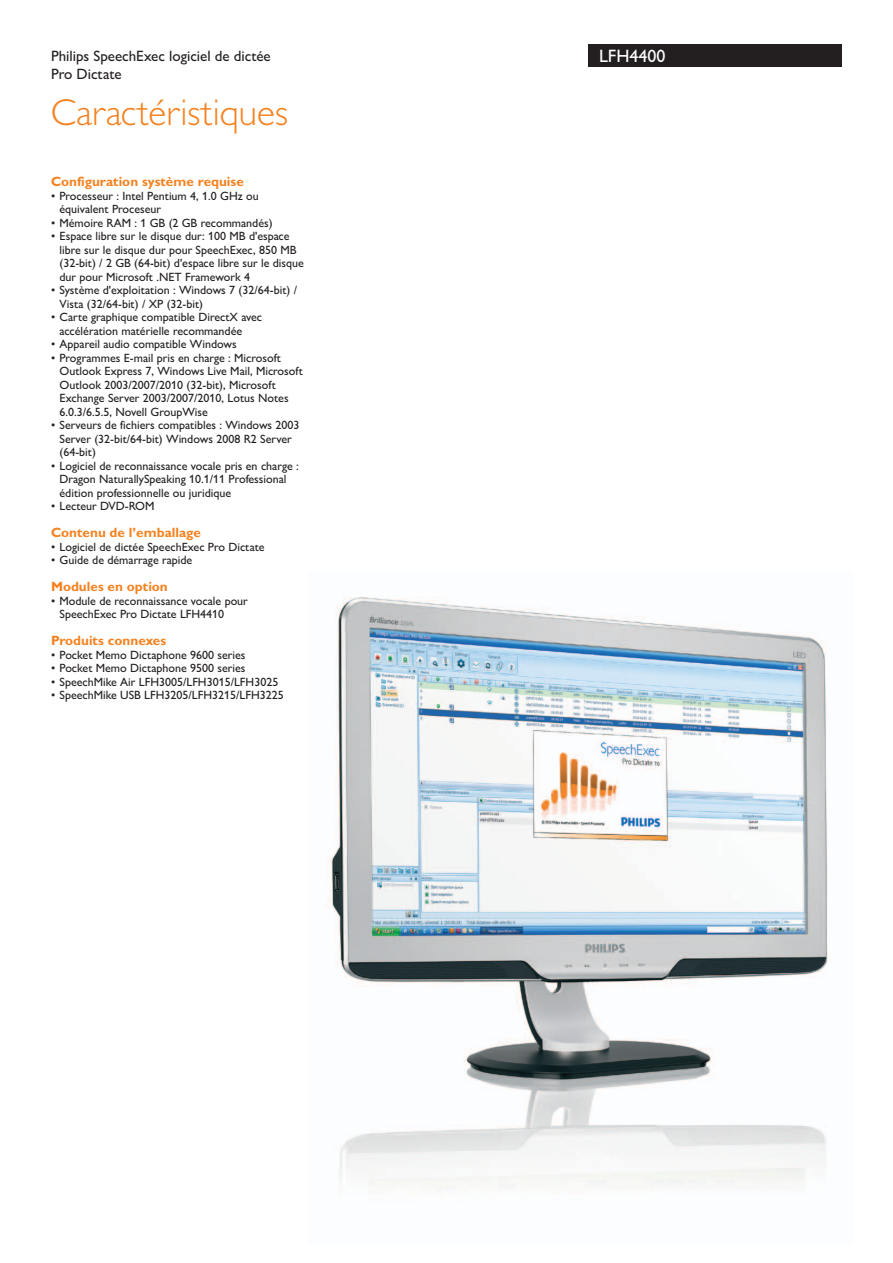
<style>
.page{position:relative;width:893px;height:1263px;background:#fff}
.page>*{position:absolute;margin:0;border:0;box-sizing:border-box;transform-origin:0 0}
.t1{font:300 37.5px "Gill Sans MT Pro";color:#f58220}
.t2{font:500 18px "Gill Sans MT Pro";color:#fff}
.t3{font:500 15px "Gill Sans MT Pro";color:#231f20}
.t4{font:700 13.5px "Gill Sans MT Pro";color:#f58220}
.t5{font:500 12px/13.5px "Gill Sans MT Pro";color:#231f20}
</style>
<div class="page">
<img style="left:328px;top:597px;width:500px;height:593px">
<div style="left:588px;top:44px;width:254px;height:23px;background:#231f20"></div>
<p class="t3" style="left:51px;top:47px;width:221px">Philips SpeechExec logiciel de dictée</p>
<h2 class="t2" style="left:599px;top:45px;width:68px">LFH4400</h2>
<p class="t3" style="left:51px;top:65px;width:72px">Pro Dictate</p>
<h1 class="t1" style="left:51px;top:90px;width:239px">Caractéristiques</h1>
<p class="t4" style="left:51px;top:173px;width:194px">Configuration système requise</p>
<p class="t5" style="left:60px;top:189px;width:201px;text-indent:-9px">• Processeur : Intel Pentium 4, 1.0 GHz ou équivalent Proceseur</p>
<p class="t5" style="left:51px;top:216px;width:223px">• Mémoire RAM : 1 GB (2 GB recommandés)</p>
<p class="t5" style="left:60px;top:229px;width:246px;text-indent:-9px">• Espace libre sur le disque dur: 100 MB d'espace libre sur le disque dur pour SpeechExec, 850 MB (32-bit) / 2 GB (64-bit) d'espace libre sur le disque dur pour Microsoft .NET Framework 4</p>
<p class="t5" style="left:60px;top:283px;width:239px;text-indent:-9px">• Système d'exploitation : Windows 7 (32/64-bit) /<br>Vista (32/64-bit) / XP (32-bit)</p>
<p class="t5" style="left:60px;top:310px;width:204px;text-indent:-9px">• Carte graphique compatible DirectX avec accélération matérielle recommandée</p>
<p class="t5" style="left:51px;top:337px;width:187px">• Appareil audio compatible Windows</p>
<p class="t5" style="left:60px;top:351px;width:245px;text-indent:-9px">• Programmes E-mail pris en charge : Microsoft Outlook Express 7, Windows Live Mail, Microsoft Outlook 2003/2007/2010 (32-bit), Microsoft Exchange Server 2003/2007/2010, Lotus Notes 6.0.3/6.5.5, Novell GroupWise</p>
<p class="t5" style="left:60px;top:418px;width:242px;text-indent:-9px">• Serveurs de fichiers compatibles : Windows 2003<br>Server (32-bit/64-bit) Windows 2008 R2 Server (64-bit)</p>
<p class="t5" style="left:60px;top:459px;width:241px;text-indent:-9px">• Logiciel de reconnaissance vocale pris en charge :<br>Dragon NaturallySpeaking 10.1/11 Professional édition professionnelle ou juridique</p>
<p class="t5" style="left:51px;top:499px;width:105px">• Lecteur DVD-ROM</p>
<p class="t4" style="left:51px;top:524px;width:151px">Contenu de l’emballage</p>
<p class="t5" style="left:51px;top:540px;width:215px">• Logiciel de dictée SpeechExec Pro Dictate</p>
<p class="t5" style="left:51px;top:553px;width:143px">• Guide de démarrage rapide</p>
<p class="t4" style="left:51px;top:578px;width:118px">Modules en option</p>
<p class="t5" style="left:60px;top:594px;width:190px;text-indent:-9px">• Module de reconnaissance vocale pour<br>SpeechExec Pro Dictate LFH4410</p>
<p class="t4" style="left:51px;top:632px;width:117px">Produits connexes</p>
<p class="t5" style="left:51px;top:648px;width:196px">• Pocket Memo Dictaphone 9600 series</p>
<p class="t5" style="left:51px;top:661px;width:196px">• Pocket Memo Dictaphone 9500 series</p>
<p class="t5" style="left:51px;top:675px;width:229px">• SpeechMike Air LFH3005/LFH3015/LFH3025</p>
<p class="t5" style="left:51px;top:688px;width:234px">• SpeechMike USB LFH3205/LFH3215/LFH3225</p>
</div>
